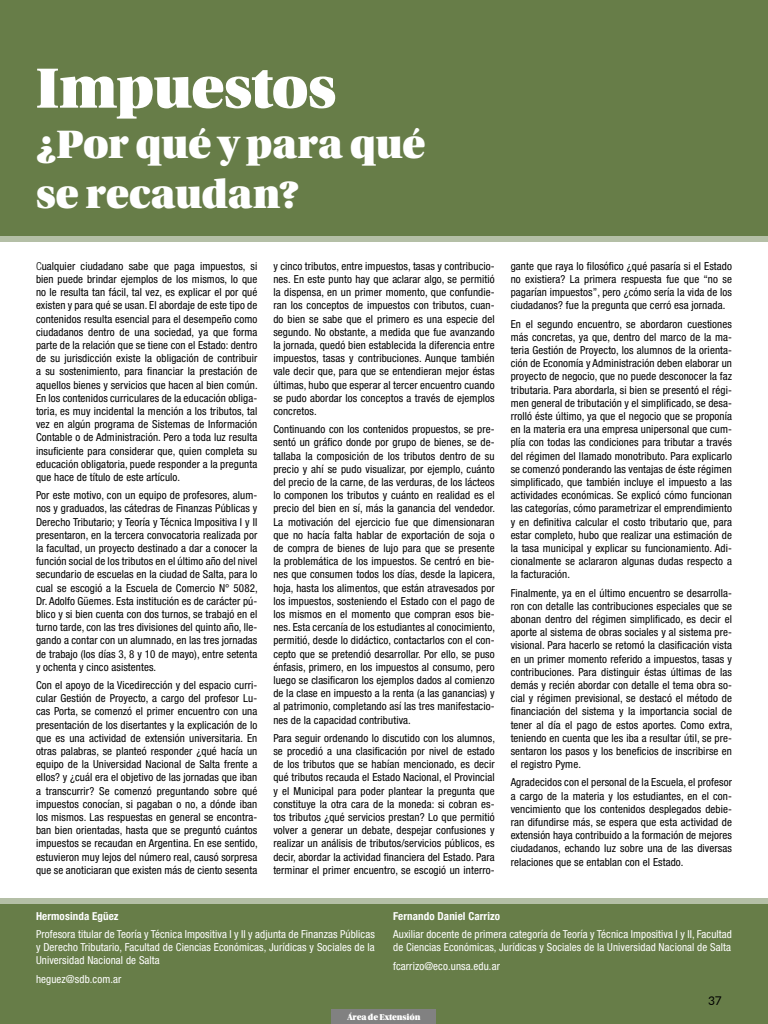
<style>
.page{position:relative;width:768px;height:1024px;background:#fff}
.page>*{position:absolute;margin:0;border:0;box-sizing:border-box;transform-origin:0 0}
.t1{font:60px "Utopia Std Black Headline";letter-spacing:-.015em;color:#fff}
.t2{font:42px/50.4px "Utopia Std Black Headline";letter-spacing:-.015em;color:#fff}
.t3{font:12px "Lato";color:#000}
.t4{font:condensed 11px/13.2px "Helvetica Neue LT Std";letter-spacing:.01em;color:#000;text-align:justify}
.t5{font:condensed 11px/13.2px "Helvetica Neue LT Std";letter-spacing:.01em;color:#fff;text-align:justify}
.t6{font:700 condensed 11px "Helvetica Neue LT Std";letter-spacing:.01em;color:#fff}
.t7{font:9px "Utopia Std Black Headline";letter-spacing:-.01em;color:#fff}
.s1{font-weight:300}
</style>
<div class="page">
<div style="left:0;top:0;width:768px;height:242px;background:#677d48"></div>
<div style="left:0;top:236px;width:768px;height:6px;background:#b4bfa6"></div>
<div style="left:0;top:898px;width:768px;height:6px;background:#b4bfa6"></div>
<div style="left:0;top:904px;width:768px;height:120px;background:#677d48"></div>
<div style="left:332px;top:1010px;width:104px;height:14px;background:#818181"></div>
<h1 class="t1" style="left:36px;top:57px;width:301px">Impuestos</h1>
<h2 class="t2" style="left:36px;top:120px;width:391px">¿Por qué y para qué se recaudan?</h2>
<p class="t4" style="left:36px;top:259px;width:223px"><span class="s1">C</span>ualquier ciudadano sabe que paga impuestos, si bien puede brindar ejemplos de los mismos, lo que no le resulta tan fácil, tal vez, es explicar el por qué existen y para qué se usan. El abordaje de este tipo de contenidos resulta esencial para el desempeño como ciudadanos dentro de una sociedad, ya que forma parte de la relación que se tiene con el Estado: dentro de su jurisdicción existe la obligación de contribuir a su sostenimiento, para financiar la prestación de aquellos bienes y servicios que hacen al bien común.<br>En los contenidos curriculares de la educación obliga&shy;toria, es muy incidental la mención a los tributos, tal vez en algún programa de Sistemas de Información Contable o de Administración. Pero a toda luz resulta insuficiente para considerar que, quien completa su educación obligatoria, puede responder a la pregunta que hace de título de este artículo.</p>
<p class="t4" style="left:36px;top:489px;width:223px">Por este motivo, con un equipo de profesores, alum&shy;nos y graduados, las cátedras de Finanzas Públicas y Derecho Tributario; y Teoría y Técnica Impositiva I y II presentaron, en la tercera convocatoria realizada por la facultad, un proyecto destinado a dar a conocer la función social de los tributos en el último año del nivel secundario de escuelas en la ciudad de Salta, para lo cual se escogió a la Escuela de Comercio N° 5082, Dr. Adolfo Güemes. Esta institución es de carácter pú&shy;blico y si bien cuenta con dos turnos, se trabajó en el turno tarde, con las tres divisiones del quinto año, lle&shy;gando a contar con un alumnado, en las tres jornadas de trabajo (los días 3, 8 y 10 de mayo), entre setenta y ochenta y cinco asistentes.</p>
<p class="t4" style="left:36px;top:679px;width:223px">Con el apoyo de la Vicedirección y del espacio curri&shy;cular Gestión de Proyecto, a cargo del profesor Lu&shy;cas Porta, se comenzó el primer encuentro con una presentación de los disertantes y la explicación de lo que es una actividad de extensión universitaria. En otras palabras, se planteó responder ¿qué hacía un equipo de la Universidad Nacional de Salta frente a ellos? y ¿cuál era el objetivo de las jornadas que iban a transcurrir? Se comenzó preguntando sobre qué impuestos conocían, si pagaban o no, a dónde iban los mismos. Las respuestas en general se encontra&shy;ban bien orientadas, hasta que se preguntó cuántos impuestos se recaudan en Argentina. En ese sentido, estuvieron muy lejos del número real, causó sorpresa que se anoticiaran que existen más de ciento sesenta</p>
<p class="t4" style="left:273px;top:259px;width:223px">y cinco tributos, entre impuestos, tasas y contribucio&shy;nes. En este punto hay que aclarar algo, se permitió la dispensa, en un primer momento, que confundie&shy;ran los conceptos de impuestos con tributos, cuan&shy;do bien se sabe que el primero es una especie del segundo. No obstante, a medida que fue avanzando la jornada, quedó bien establecida la diferencia entre impuestos, tasas y contribuciones. Aunque también vale decir que, para que se entendieran mejor éstas últimas, hubo que esperar al tercer encuentro cuando se pudo abordar los conceptos a través de ejemplos concretos.</p>
<p class="t4" style="left:273px;top:423px;width:223px">Continuando con los contenidos propuestos, se pre&shy;sentó un gráfico donde por grupo de bienes, se de&shy;tallaba la composición de los tributos dentro de su precio y ahí se pudo visualizar, por ejemplo, cuánto del precio de la carne, de las verduras, de los lácteos lo componen los tributos y cuánto en realidad es el precio del bien en sí, más la ganancia del vendedor.<br>La motivación del ejercicio fue que dimensionaran que no hacía falta hablar de exportación de soja o de compra de bienes de lujo para que se presente la problemática de los impuestos. Se centró en bie&shy;nes que consumen todos los días, desde la lapicera, hoja, hasta los alimentos, que están atravesados por los impuestos, sosteniendo el Estado con el pago de los mismos en el momento que compran esos bie&shy;nes. Esta cercanía de los estudiantes al conocimiento, permitió, desde lo didáctico, contactarlos con el con&shy;cepto que se pretendió desarrollar. Por ello, se puso énfasis, primero, en los impuestos al consumo, pero luego se clasificaron los ejemplos dados al comienzo de la clase en impuesto a la renta (a las ganancias) y al patrimonio, completando así las tres manifestacio&shy;nes de la capacidad contributiva.</p>
<p class="t4" style="left:273px;top:731px;width:223px">Para seguir ordenando lo discutido con los alumnos, se procedió a una clasificación por nivel de estado de los tributos que se habían mencionado, es decir qué tributos recauda el Estado Nacional, el Provincial y el Municipal para poder plantear la pregunta que constituye la otra cara de la moneda: si cobran es&shy;tos tributos ¿qué servicios prestan? Lo que permitió volver a generar un debate, despejar confusiones y realizar un análisis de tributos/servicios públicos, es decir, abordar la actividad financiera del Estado. Para terminar el primer encuentro, se escogió un interro-</p>
<p class="t4" style="left:511px;top:259px;width:223px">gante que raya lo filosófico ¿qué pasaría si el Estado no existiera? La primera respuesta fue que “no se pagarían impuestos”, pero ¿cómo sería la vida de los ciudadanos? fue la pregunta que cerró esa jornada.</p>
<p class="t4" style="left:511px;top:317px;width:223px">En el segundo encuentro, se abordaron cuestiones más concretas, ya que, dentro del marco de la ma&shy;teria Gestión de Proyecto, los alumnos de la orienta&shy;ción de Economía y Administración deben elaborar un proyecto de negocio, que no puede desconocer la faz tributaria. Para abordarla, si bien se presentó el régi&shy;men general de tributación y el simplificado, se desa&shy;rrolló éste último, ya que el negocio que se proponía en la materia era una empresa unipersonal que cum&shy;plía con todas las condiciones para tributar a través del régimen del llamado monotributo. Para explicarlo se comenzó ponderando las ventajas de éste régimen simplificado, que también incluye el impuesto a las actividades económicas. Se explicó cómo funcionan las categorías, cómo parametrizar el emprendimiento y en definitiva calcular el costo tributario que, para estar completo, hubo que realizar una estimación de la tasa municipal y explicar su funcionamiento. Adi&shy;cionalmente se aclararon algunas dudas respecto a la facturación.</p>
<p class="t4" style="left:511px;top:586px;width:223px">Finalmente, ya en el último encuentro se desarrolla&shy;ron con detalle las contribuciones especiales que se abonan dentro del régimen simplificado, es decir el aporte al sistema de obras sociales y al sistema pre&shy;visional. Para hacerlo se retomó la clasificación vista en un primer momento referido a impuestos, tasas y contribuciones. Para distinguir éstas últimas de las demás y recién abordar con detalle el tema obra so&shy;cial y régimen previsional, se destacó el método de financiación del sistema y la importancia social de tener al día el pago de estos aportes. Como extra, teniendo en cuenta que les iba a resultar útil, se pre&shy;sentaron los pasos y los beneficios de inscribirse en el registro Pyme.</p>
<p class="t4" style="left:511px;top:776px;width:223px">Agradecidos con el personal de la Escuela, el profesor a cargo de la materia y los estudiantes, en el con&shy;vencimiento que los contenidos desplegados debie&shy;ran difundirse más, se espera que esta actividad de extensión haya contribuido a la formación de mejores ciudadanos, echando luz sobre una de las diversas relaciones que se entablan con el Estado.</p>
<p class="t6" style="left:36px;top:909px;width:84px">Hermosinda Egüez</p>
<p class="t5" style="left:36px;top:928px;width:340px">Profesora titular de Teoría y Técnica Impositiva I y II y adjunta de Finanzas Públicas y Derecho Tributario, Facultad de Ciencias Económicas, Jurídicas y Sociales de la Universidad Nacional de Salta</p>
<p class="t5" style="left:36px;top:972px;width:87px">heguez@sdb.com.ar</p>
<p class="t6" style="left:393px;top:909px;width:109px">Fernando Daniel Carrizo</p>
<p class="t5" style="left:393px;top:928px;width:340px">Auxiliar docente de primera categoría de Teoría y Técnica Impositiva I y II, Facultad de Ciencias Económicas, Jurídicas y Sociales de la Universidad Nacional de Salta</p>
<p class="t5" style="left:393px;top:959px;width:108px">fcarrizo@eco.unsa.edu.ar</p>
<p class="t3" style="left:708px;top:992px;width:15px">37</p>
<p class="t7" style="left:347px;top:1013px;width:75px">Área de Extensión</p>
</div>
